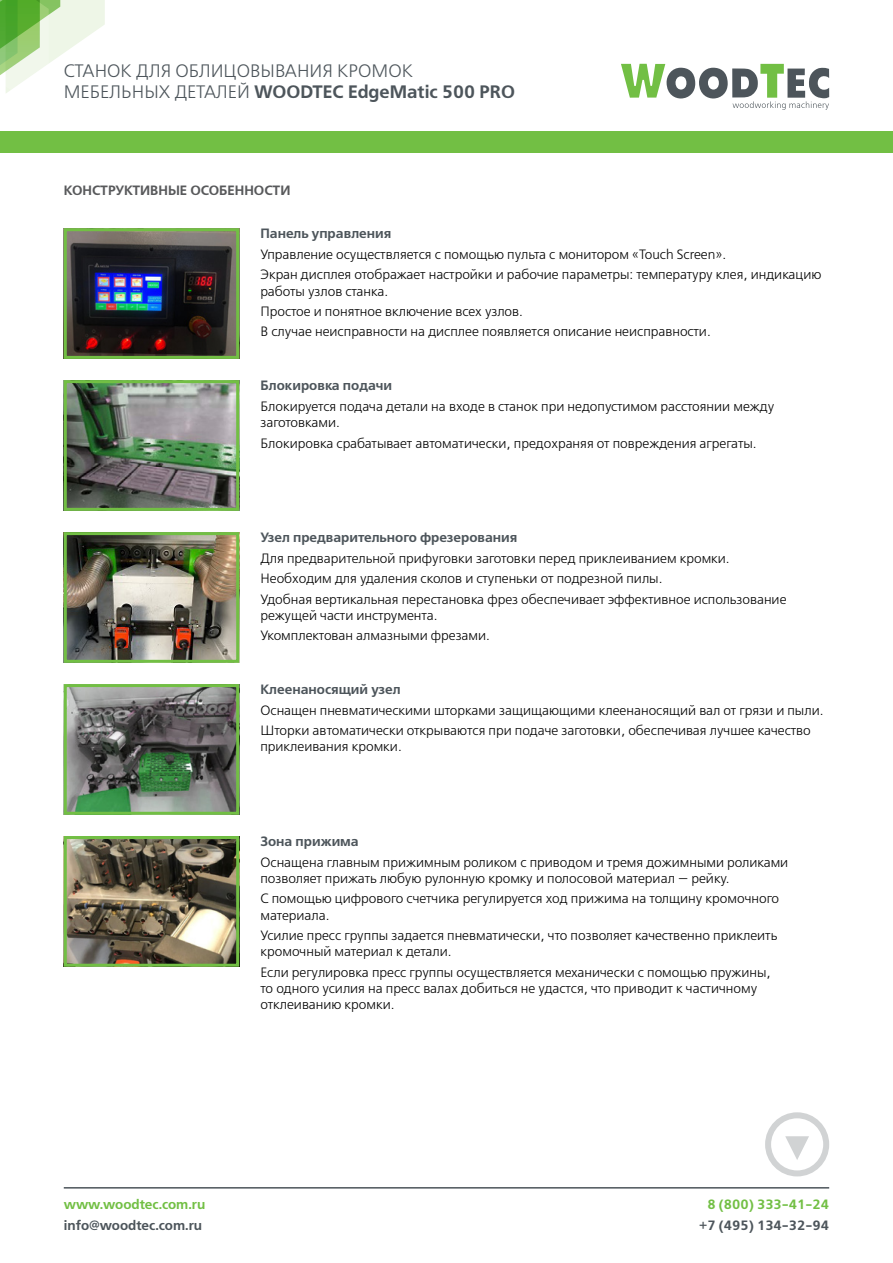
<style>
.page{position:relative;width:893px;height:1263px;background:#fff}
.page>*{position:absolute;margin:0;border:0;box-sizing:border-box;transform-origin:0 0}
.t1{font:18px "Free Set Demi C";color:#4d555b}
.t2{font:18px "Free Set Light C";color:#4d555b}
.t3{font:13.5px/20.4px "Free Set Light C";color:#000}
.t4{font:13.5px "Free Set Demi C";color:#4d555b}
.t5{font:13.5px "Free Set Demi C";color:#72bf44}
.t6{font:13.5px "Free Set Demi C";color:#58595b}
.s1{font-family:"Free Set Light C"}
</style>
<div class="page">
<svg style="left:0;top:0;width:105px;height:93px"></svg>
<svg style="left:621px;top:64px;width:208px;height:46px"></svg>
<div style="left:0;top:131px;width:893px;height:21px;background:#72bf44"></div>
<hr style="left:64px;top:1187px;width:765px;height:1px;background:#4d555b">
<div style="left:765px;top:1112px;width:64px;height:64px;border:6px solid #d1d3d4;border-radius:50%"></div>
<svg style="left:785px;top:1136px;width:24px;height:24px"></svg>
<img style="left:68px;top:384px;width:167px;height:123px">
<div style="left:64px;top:380px;width:175px;height:131px;border:3px solid #72bf44"></div>
<img style="left:68px;top:536px;width:167px;height:123px">
<div style="left:64px;top:532px;width:175px;height:131px;border:3px solid #72bf44"></div>
<img style="left:68px;top:232px;width:167px;height:123px">
<div style="left:64px;top:228px;width:175px;height:131px;border:3px solid #72bf44"></div>
<img style="left:68px;top:688px;width:167px;height:123px">
<div style="left:64px;top:684px;width:175px;height:131px;border:3px solid #72bf44"></div>
<img style="left:68px;top:840px;width:167px;height:123px">
<div style="left:64px;top:836px;width:175px;height:131px;border:3px solid #72bf44"></div>
<h1 class="t2" style="left:64px;top:61px;width:351px">СТАНОК ДЛЯ ОБЛИЦОВЫВАНИЯ КРОМОК</h1>
<h1 class="t1" style="left:64px;top:82px;width:453px"><span class="s1">МЕБЕЛЬНЫХ ДЕТАЛЕЙ</span> WOODTEC EdgeMatic 500 PRO</h1>
<p class="t6" style="left:64px;top:183px;width:228px">КОНСТРУКТИВНЫЕ ОСОБЕННОСТИ</p>
<p class="t4" style="left:260px;top:226px;width:132px">Панель управления</p>
<p class="t3" style="left:260px;top:245px;width:562px">Управление осуществляется с помощью пульта с монитором «Touch Screen».<br>Экран дисплея отображает настройки и рабочие параметры: температуру клея, индикацию</p>
<p class="t3" style="left:260px;top:281px;width:452px">работы узлов станка.<br>Простое и понятное включение всех узлов.<br>В случае неисправности на дисплее появляется описание неисправности.</p>
<p class="t4" style="left:260px;top:378px;width:133px">Блокировка подачи</p>
<p class="t3" style="left:260px;top:399px;width:515px;line-height:16.2px">Блокируется подача детали на входе в станок при недопустимом расстоянии между заготовками.</p>
<p class="t3" style="left:260px;top:433px;width:498px">Блокировка срабатывает автоматически, предохраняя от повреждения агрегаты.</p>
<p class="t4" style="left:260px;top:530px;width:259px">Узел предварительного фрезерования</p>
<p class="t3" style="left:260px;top:549px;width:528px">Для предварительной прифуговки заготовки перед приклеиванием кромки.<br>Необходим для удаления сколов и ступеньки от подрезной пилы.<br>Удобная вертикальная перестановка фрез обеспечивает эффективное использование</p>
<p class="t3" style="left:260px;top:606px;width:231px">режущей части инструмента.<br>Укомплектован алмазными фрезами.</p>
<p class="t4" style="left:260px;top:682px;width:142px">Клеенаносящий узел</p>
<p class="t3" style="left:260px;top:700px;width:565px">Оснащен пневматическими шторками защищающими клеенаносящий вал от грязи и пыли.<br>Шторки автоматически открываются при подаче заготовки, обеспечивая лучшее качество</p>
<p class="t3" style="left:260px;top:737px;width:143px">приклеивания кромки.</p>
<p class="t4" style="left:260px;top:834px;width:100px">Зона прижима</p>
<p class="t3" style="left:260px;top:855px;width:529px;line-height:16.2px">Оснащена главным прижимным роликом с приводом и тремя дожимными роликами позволяет прижать любую рулонную кромку и полосовой материал — рейку.</p>
<p class="t3" style="left:260px;top:891px;width:520px;line-height:16.2px">С помощью цифрового счетчика регулируется ход прижима на толщину кромочного материала.</p>
<p class="t3" style="left:260px;top:928px;width:518px;line-height:16.2px">Усилие пресс группы задается пневматически, что позволяет качественно приклеить кромочный материал к детали.</p>
<p class="t3" style="left:260px;top:964px;width:512px;line-height:16.2px">Если регулировка пресс группы осуществляется механически с помощью пружины, то одного усилия на пресс валах добиться не удастся, что приводит к частичному отклеиванию кромки.</p>
<p class="t5" style="left:64px;top:1197px;width:143px">www.woodtec.com.ru</p>
<p class="t4" style="left:64px;top:1218px;width:140px">info@woodtec.com.ru</p>
<p class="t5" style="left:707px;top:1197px;width:123px">8 (800) 333-41-24</p>
<p class="t4" style="left:699px;top:1217px;width:131px">+7 (495) 134-32-94</p>
</div>
